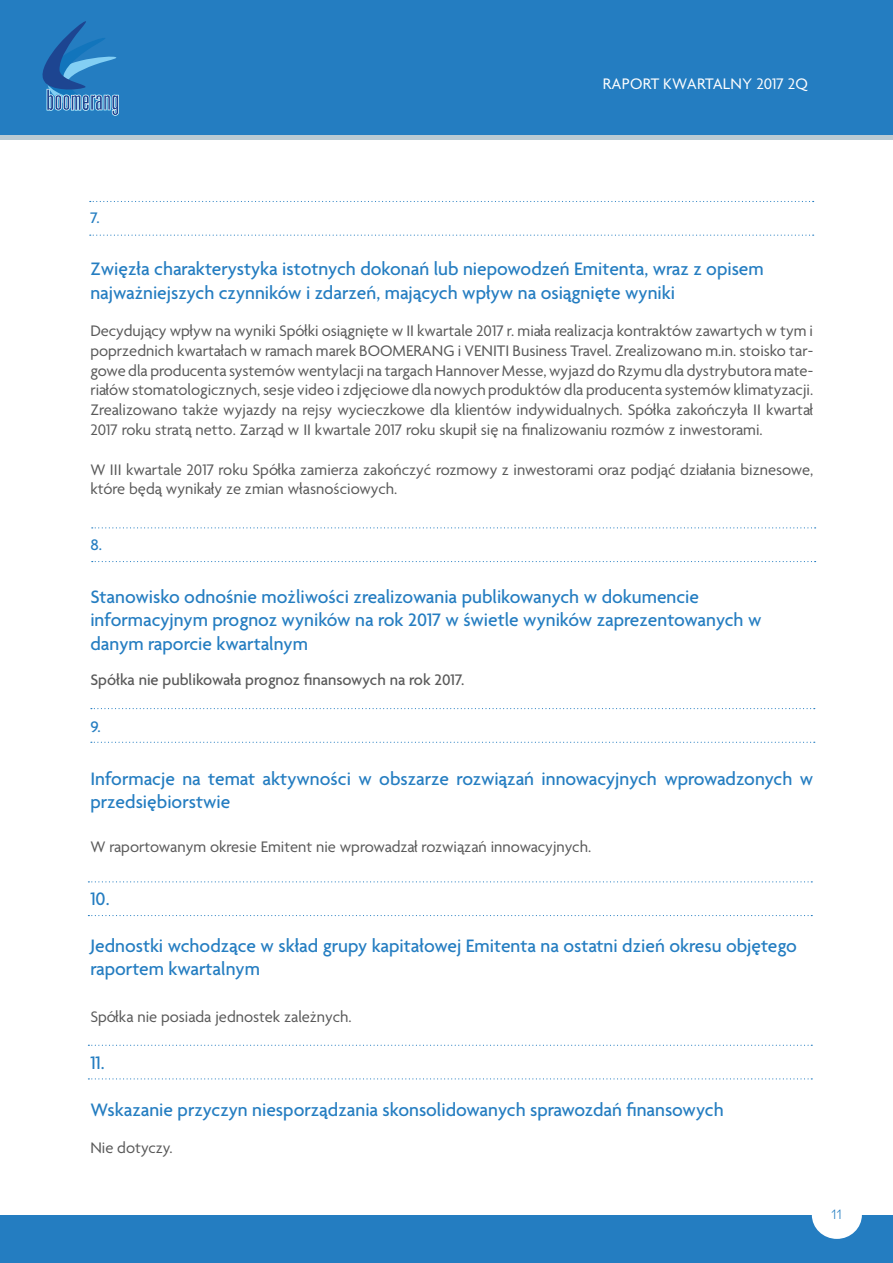
<style>
.page{position:relative;width:893px;height:1263px;background:#fff}
.page>*{position:absolute;margin:0;border:0;box-sizing:border-box;transform-origin:0 0}
.t1{font:500 19.5px/23.4px "Agenda Pl";color:#247dc1}
.t2{font:16.5px/19.8px "Agenda Pl";color:#595959;text-align:justify}
.t3{font:500 16.5px "Agenda Pl";color:#595959}
.t4{font:16.5px "Agenda Pl";letter-spacing:.015em;color:#fff}
.t5{font:500 16.5px "Agenda Pl";color:#247dc1}
.t6{font:13.5px "Novecentowide";color:#247dc1}
</style>
<div class="page">
<div style="left:0;top:0;width:893px;height:138px;background:#247dc1"></div>
<hr style="left:0;top:135px;width:893px;height:4px;background:#bacad3">
<div style="left:0;top:1215px;width:893px;height:48px;background:#247dc1"></div>
<svg style="left:42px;top:21px;width:77px;height:95px"></svg>
<div style="left:812px;top:1191px;width:50px;height:48px;background:#fff;border-radius:50%"></div>
<svg style="left:92px;top:527px;width:724px;height:1px"></svg>
<svg style="left:92px;top:561px;width:724px;height:1px"></svg>
<svg style="left:90px;top:201px;width:724px;height:1px"></svg>
<svg style="left:90px;top:235px;width:724px;height:1px"></svg>
<svg style="left:91px;top:708px;width:724px;height:1px"></svg>
<svg style="left:91px;top:742px;width:724px;height:1px"></svg>
<svg style="left:88px;top:881px;width:724px;height:1px"></svg>
<svg style="left:88px;top:915px;width:724px;height:1px"></svg>
<svg style="left:88px;top:1045px;width:724px;height:1px"></svg>
<svg style="left:88px;top:1078px;width:724px;height:1px"></svg>
<p class="t4" style="left:603px;top:74px;width:207px">RAPORT KWARTALNY 2017 2Q</p>
<p class="t5" style="left:90px;top:207px;width:11px">7.</p>
<p class="t1" style="left:90px;top:257px;width:675px">Zwięzła charakterystyka istotnych dokonań lub niepowodzeń Emitenta, wraz z opisem najważniejszych czynników i zdarzeń, mających wpływ na osiągnięte wyniki</p>
<p class="t2" style="left:90px;top:320px;width:724px">Decydujący wpływ na wyniki Spółki osiągnięte w II kwartale 2017 r. miała realizacja kontraktów zawartych w tym i poprzednich kwartałach w ramach marek BOOMERANG i VENITI Business Travel. Zrealizowano m.in. stoisko tar&shy;gowe dla producenta systemów wentylacji na targach Hannover Messe, wyjazd do Rzymu dla dystrybutora mate&shy;riałów stomatologicznych, sesje video i zdjęciowe dla nowych produktów dla producenta systemów klimatyzacji.<br>Zrealizowano także wyjazdy na rejsy wycieczkowe dla klientów indywidualnych. Spółka zakończyła II kwartał 2017 roku stratą netto. Zarząd w II kwartale 2017 roku skupił się na finalizowaniu rozmów z inwestorami.</p>
<p class="t2" style="left:90px;top:459px;width:724px">W III kwartale 2017 roku Spółka zamierza zakończyć rozmowy z inwestorami oraz podjąć działania biznesowe, które będą wynikały ze zmian własnościowych.</p>
<p class="t5" style="left:90px;top:535px;width:13px">8.</p>
<p class="t1" style="left:90px;top:585px;width:673px">Stanowisko odnośnie możliwości zrealizowania publikowanych w dokumencie informacyjnym prognoz wyników na rok 2017 w świetle wyników zaprezentowanych w danym raporcie kwartalnym</p>
<p class="t3" style="left:90px;top:669px;width:376px">Spółka nie publikowała prognoz finansowych na rok 2017.</p>
<p class="t5" style="left:90px;top:717px;width:12px">9.</p>
<p class="t1" style="left:90px;top:766px;width:724px">Informacje na temat aktywności w obszarze rozwiązań innowacyjnych wprowadzonych w przedsiębiorstwie</p>
<p class="t2" style="left:90px;top:836px;width:502px">W raportowanym okresie Emitent nie wprowadzał rozwiązań innowacyjnych.</p>
<p class="t1" style="left:90px;top:886px;width:21px">10.</p>
<p class="t1" style="left:90px;top:933px;width:708px">Jednostki wchodzące w skład grupy kapitałowej Emitenta na ostatni dzień okresu objętego raportem kwartalnym</p>
<p class="t2" style="left:90px;top:1006px;width:263px">Spółka nie posiada jednostek zależnych.</p>
<p class="t1" style="left:90px;top:1050px;width:16px">11.</p>
<p class="t1" style="left:90px;top:1097px;width:635px">Wskazanie przyczyn niesporządzania skonsolidowanych sprawozdań finansowych</p>
<p class="t2" style="left:90px;top:1137px;width:84px">Nie dotyczy.</p>
<p class="t6" style="left:831px;top:1206px;width:12px">11</p>
</div>
